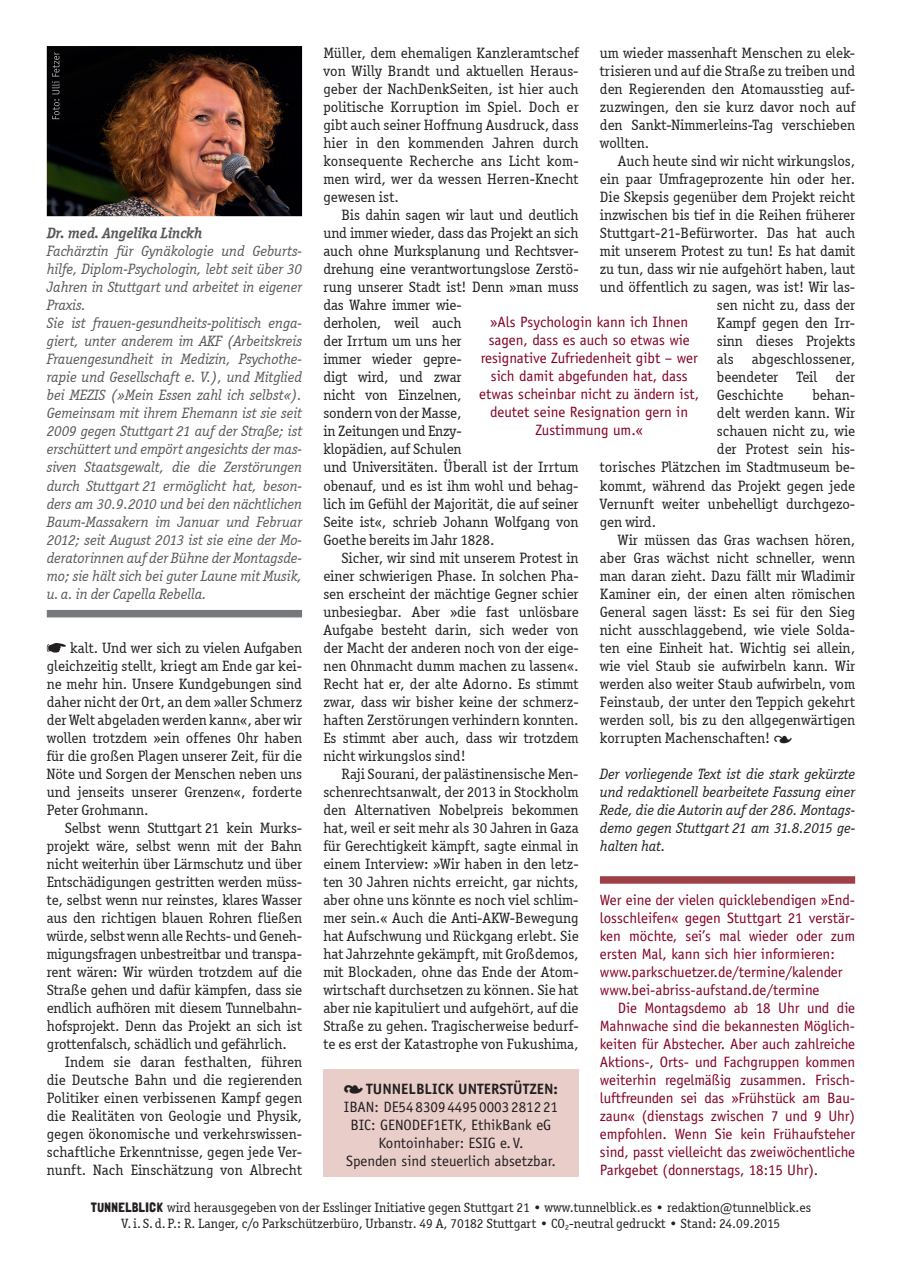
<style>
.page{position:relative;width:902px;height:1272px;background:#fff}
.page>*{position:absolute;margin:0;border:0;box-sizing:border-box;transform-origin:0 0}
.t1{font:15px/18px "Officina Serif ITCTT Book";color:#231f20;text-align:justify}
.t2{font:15px/18px "Officina Sans Std";color:#820123}
.t3{font:15px/18px "Officina Serif ITCTT Book Ita";color:#57585a}
.t4{font:15px/18px "Officina Serif ITCTT Book Ita";color:#231f20;text-align:justify}
.t5{font:15px/18px "Officina Sans Std";color:#231f20;text-align:center}
.t6{font:15px "Officina Serif ITCTT Bold Ita";color:#57585a}
.t7{font:13.5px/16.2px "Officina Serif ITCTT Book";color:#231f20;text-align:center}
.s1{font-family:"The Sans Expert"}
.s2{font-family:"The Sans Black Expert"}
.s3{font-weight:700}
.s4{font-family:"Londrina Solid"}
</style>
<div class="page">
<div style="left:600px;top:876px;width:255px;height:7px;background:#9e4048"></div>
<div style="left:323px;top:1069px;width:255px;height:107px;background:#e9cdc9"></div>
<img style="left:47px;top:46px;width:255px;height:170px">
<div style="left:47px;top:610px;width:255px;height:7px;background:#76787b"></div>
<svg style="left:47px;top:643px;width:19px;height:9px"></svg>
<img style="left:52px;top:52px;width:7px;height:67px">
<p class="t6" style="left:47px;top:224px;width:157px">Dr. med. Angelika Linckh</p>
<p class="t3" style="left:47px;top:242px;width:257px">Fachärztin für Gynäkologie und Geburts&shy;hilfe, Diplom-Psychologin, lebt seit über 30<br>Jahren in Stuttgart und arbeitet in eigener Praxis.<br>Sie ist frauen-gesundheits-politisch enga&shy;giert, unter anderem im AKF (Arbeitskreis Frauengesundheit in Medizin, Psychothe&shy;rapie und Gesellschaft e. V.), und Mitglied bei MEZIS (»Mein Essen zahl ich selbst«).<br>Gemeinsam mit ihrem Ehemann ist sie seit 2009 gegen Stuttgart 21 auf der Straße; ist erschüttert und empört angesichts der mas&shy;siven Staatsgewalt, die die Zerstörungen durch Stuttgart 21 ermöglicht hat, beson&shy;ders am 30.9.2010 und bei den nächtlichen Baum-Massakern im Januar und Februar 2012; seit August 2013 ist sie eine der Mo&shy;deratorinnen auf der Bühne der Montagsde&shy;mo; sie hält sich bei guter Laune mit Musik, u. a. in der Capella Rebella.</p>
<p class="t1" style="left:47px;top:638px;width:257px;text-indent:23px">kalt. Und wer sich zu vielen Aufgaben gleichzeitig stellt, kriegt am Ende gar kei&shy;ne mehr hin. Unsere Kundgebungen sind daher nicht der Ort, an dem »aller Schmerz der Welt abgeladen werden kann«, aber wir wollen trotzdem »ein offenes Ohr haben für die großen Plagen unserer Zeit, für die Nöte und Sorgen der Menschen neben uns und jenseits unserer Grenzen«, forderte Peter Grohmann.</p>
<p class="t1" style="left:47px;top:818px;width:257px;text-indent:18px">Selbst wenn Stuttgart 21 kein Murks&shy;projekt wäre, selbst wenn mit der Bahn nicht weiterhin über Lärmschutz und über Entschädigungen gestritten werden müss&shy;te, selbst wenn nur reinstes, klares Wasser aus den richtigen blauen Rohren fließen würde, selbst wenn alle Rechts- und Geneh&shy;migungsfragen unbestreitbar und transpa&shy;rent wären: Wir würden trotzdem auf die Straße gehen und dafür kämpfen, dass sie endlich aufhören mit diesem Tunnelbahn&shy;hofsprojekt. Denn das Projekt an sich ist grottenfalsch, schädlich und gefährlich.</p>
<p class="t1" style="left:47px;top:1052px;width:257px;text-indent:18px">Indem sie daran festhalten, führen die Deutsche Bahn und die regierenden Politiker einen verbissenen Kampf gegen die Realitäten von Geologie und Physik, gegen ökonomische und verkehrswissen&shy;schaftliche Erkenntnisse, gegen jede Ver&shy;nunft. Nach Einschätzung von Albrecht</p>
<p class="t1" style="left:323px;top:44px;width:257px">Müller, dem ehemaligen Kanzleramtschef von Willy Brandt und aktuellen Heraus&shy;geber der NachDenkSeiten, ist hier auch politische Korruption im Spiel. Doch er gibt auch seiner Hoffnung Ausdruck, dass hier in den kommenden Jahren durch konsequente Recherche ans Licht kom&shy;men wird, wer da wessen Herren-Knecht gewesen ist.</p>
<p class="t1" style="left:323px;top:206px;width:257px;text-align:left;text-indent:18px">Bis dahin sagen wir laut und deutlich und immer wieder, dass das Projekt an sich auch ohne Murksplanung und Rechtsver&shy;drehung eine verantwortungslose Zerstö&shy;rung unserer Stadt ist! Denn »man muss das Wahre immer wie-<br>derholen, weil auch<br>der Irrtum um uns her<br>immer wieder gepre-<br>digt wird, und zwar<br>nicht von Einzelnen,<br>sondern von der Masse,<br>in Zeitungen und Enzy-<br>klopädien, auf Schulen<br>und Universitäten. Überall ist der Irrtum obenauf, und es ist ihm wohl und behag&shy;lich im Gefühl der Majorität, die auf seiner<br>Seite ist«, schrieb Johann Wolfgang von<br>Goethe bereits im Jahr 1828.</p>
<p class="t1" style="left:323px;top:548px;width:257px;text-indent:18px">Sicher, wir sind mit unserem Protest in einer schwierigen Phase. In solchen Pha&shy;sen erscheint der mächtige Gegner schier unbesiegbar. Aber »die fast unlösbare Aufgabe besteht darin, sich weder von der Macht der anderen noch von der eige&shy;nen Ohnmacht dumm machen zu lassen«.<br>Recht hat er, der alte Adorno. Es stimmt zwar, dass wir bisher keine der schmerz&shy;haften Zerstörungen verhindern konnten.<br>Es stimmt aber auch, dass wir trotzdem nicht wirkungslos sind!</p>
<p class="t1" style="left:323px;top:764px;width:257px;text-indent:18px">Raji Sourani, der palästinensische Men&shy;schenrechtsanwalt, der 2013 in Stockholm den Alternativen Nobelpreis bekommen hat, weil er seit mehr als 30 Jahren in Gaza für Gerechtigkeit kämpft, sagte einmal in einem Interview: »Wir haben in den letz&shy;ten 30 Jahren nichts erreicht, gar nichts, aber ohne uns könnte es noch viel schlim&shy;mer sein.« Auch die Anti-AKW-Bewegung hat Aufschwung und Rückgang erlebt. Sie hat Jahrzehnte gekämpft, mit Großdemos, mit Blockaden, ohne das Ende der Atom&shy;wirtschaft durchsetzen zu können. Sie hat aber nie kapituliert und aufgehört, auf die Straße zu gehen. Tragischerweise bedurf&shy;te es erst der Katastrophe von Fukushima,</p>
<p class="t1" style="left:600px;top:44px;width:257px">um wieder massenhaft Menschen zu elek&shy;trisieren und auf die Straße zu treiben und den Regierenden den Atomausstieg auf&shy;zuzwingen, den sie kurz davor noch auf den Sankt-Nimmerleins-Tag verschieben wollten.</p>
<p class="t1" style="left:618px;top:152px;width:239px">Auch heute sind wir nicht wirkungslos,</p>
<p class="t1" style="left:600px;top:170px;width:257px">ein paar Umfrageprozente hin oder her.</p>
<p class="t1" style="left:600px;top:188px;width:257px">Die Skepsis gegenüber dem Projekt reicht</p>
<p class="t1" style="left:600px;top:206px;width:257px">inzwischen bis tief in die Reihen früherer</p>
<p class="t1" style="left:600px;top:224px;width:257px">Stuttgart-21-Befürworter. Das hat auch</p>
<p class="t1" style="left:600px;top:242px;width:257px">mit unserem Protest zu tun! Es hat damit</p>
<p class="t1" style="left:600px;top:260px;width:257px">zu tun, dass wir nie aufgehört haben, laut</p>
<p class="t1" style="left:600px;top:278px;width:257px">und öffentlich zu sagen, was ist! Wir las-</p>
<p class="t1" style="left:716px;top:296px;width:140px">sen nicht zu, dass der</p>
<p class="t1" style="left:716px;top:314px;width:140px">Kampf gegen den Irr-</p>
<p class="t1" style="left:716px;top:332px;width:140px">sinn dieses Projekts</p>
<p class="t1" style="left:716px;top:350px;width:140px">als abgeschlossener,</p>
<p class="t1" style="left:716px;top:368px;width:140px">beendeter Teil der</p>
<p class="t1" style="left:716px;top:386px;width:68px">Geschichte</p>
<p class="t1" style="left:812px;top:386px;width:44px">behan-</p>
<p class="t1" style="left:716px;top:404px;width:140px">delt werden kann. Wir</p>
<p class="t1" style="left:716px;top:422px;width:140px">schauen nicht zu, wie</p>
<p class="t1" style="left:716px;top:440px;width:140px">der Protest sein his-</p>
<p class="t1" style="left:600px;top:458px;width:257px">torisches Plätzchen im Stadtmuseum be-</p>
<p class="t1" style="left:600px;top:476px;width:257px">kommt, während das Projekt gegen jede</p>
<p class="t1" style="left:600px;top:494px;width:257px">Vernunft weiter unbehelligt durchgezo-</p>
<p class="t1" style="left:600px;top:512px;width:58px">gen wird.</p>
<p class="t1" style="left:618px;top:530px;width:239px">Wir müssen das Gras wachsen hören,</p>
<p class="t1" style="left:600px;top:548px;width:257px">aber Gras wächst nicht schneller, wenn</p>
<p class="t1" style="left:600px;top:566px;width:257px">man daran zieht. Dazu fällt mir Wladimir</p>
<p class="t1" style="left:600px;top:584px;width:257px">Kaminer ein, der einen alten römischen</p>
<p class="t1" style="left:600px;top:602px;width:257px">General sagen lässt: Es sei für den Sieg</p>
<p class="t1" style="left:600px;top:620px;width:257px">nicht ausschlaggebend, wie viele Solda-</p>
<p class="t1" style="left:600px;top:638px;width:257px">ten eine Einheit hat. Wichtig sei allein,</p>
<p class="t1" style="left:600px;top:656px;width:257px">wie viel Staub sie aufwirbeln kann. Wir</p>
<p class="t1" style="left:600px;top:674px;width:257px">werden also weiter Staub aufwirbeln, vom</p>
<p class="t1" style="left:600px;top:692px;width:257px">Feinstaub, der unter den Teppich gekehrt</p>
<p class="t1" style="left:600px;top:710px;width:257px">werden soll, bis zu den allgegenwärtigen</p>
<p class="t1" style="left:600px;top:728px;width:194px">korrupten Machenschaften! <span class="s1">Ã</span></p>
<p class="t4" style="left:600px;top:764px;width:257px">Der vorliegende Text ist die stark gekürzte und redaktionell bearbeitete Fassung einer Rede, die die Autorin auf der 286. Montags&shy;demo gegen Stuttgart 21 am 31.8.2015 ge&shy;halten hat.</p>
<p class="t2" style="left:479px;top:312px;width:221px;text-align:center">»Als Psychologin kann ich Ihnen sagen, dass es auch so etwas wie resignative Zufriedenheit gibt – wer sich damit abgefunden hat, dass etwas scheinbar nicht zu ändern ist, deutet seine Resignation gern in<br>Zustimmung um.«</p>
<p class="t2" style="left:600px;top:890px;width:257px">Wer eine der vielen quicklebendigen »End&shy;losschleifen« gegen Stuttgart 21 verstär&shy;ken möchte, sei’s mal wieder oder zum ersten Mal, kann sich hier informieren: www.parkschuetzer.de/termine/kalender www.bei-abriss-aufstand.de/termine</p>
<p class="t2" style="left:600px;top:998px;width:257px;text-align:justify;text-indent:18px">Die Montagsdemo ab 18 Uhr und die Mahnwache sind die bekannesten Möglich&shy;keiten für Abstecher. Aber auch zahlreiche Aktions-, Orts- und Fachgruppen kommen weiterhin regelmäßig zusammen. Frisch&shy;luftfreunden sei das »Frühstück am Bau&shy;zaun« (dienstags zwischen 7 und 9 Uhr) empfohlen. Wenn Sie kein Frühaufsteher sind, passt vielleicht das zweiwöchentliche Parkgebet (donnerstags, 18:15 Uhr).</p>
<p class="t5" style="left:344px;top:1080px;width:216px"><span class="s2">Ã</span> <span class="s3">TUNNELBLICK UNTERSTÜTZEN:<br></span>IBAN: DE54 8309 4495 0003 2812 21<br>BIC: GENODEF1ETK, EthikBank eG<br>Kontoinhaber: ESIG e. V.<br>Spenden sind steuerlich absetzbar.</p>
<p class="t7" style="left:91px;top:1199px;width:721px"><span class="s4">TUNNELBLICK</span> wird herausgegeben von der Esslinger Initiative gegen Stuttgart 21 • www.tunnelblick.es • redaktion@tunnelblick.es<br>V. i. S. d. P.: R. Langer, c/o Parkschützerbüro, Urbanstr. 49 A, 70182 Stuttgart • CO<sub>2</sub>-neutral gedruckt • Stand: 24.09.2015</p>
</div>
